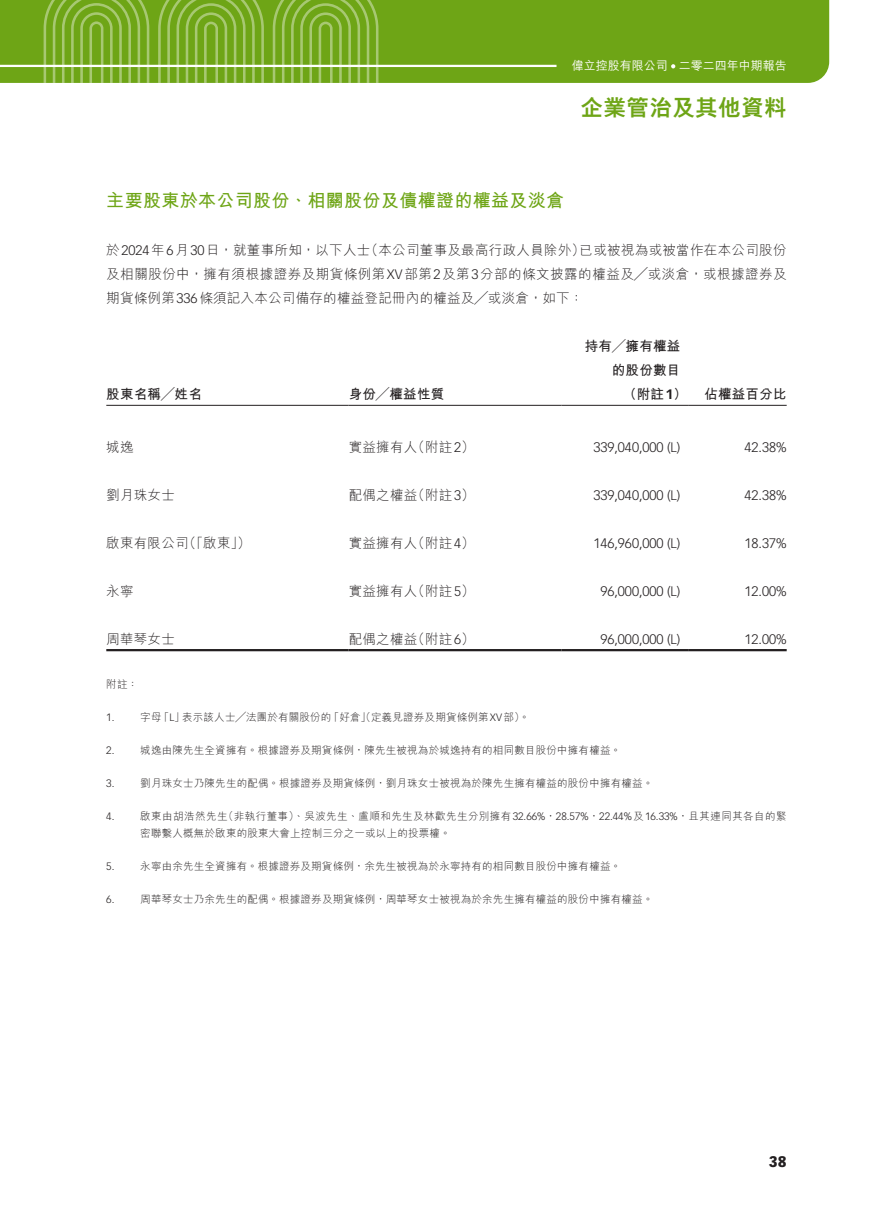
<style>
.page{position:relative;width:893px;height:1212px;background:#fff}
.page>*{position:absolute;margin:0;border:0;box-sizing:border-box;transform-origin:0 0}
.t1{font:800 22.5px "M Hei HK";letter-spacing:.02em;color:#6ea516}
.t2{font:700 18px "M Hei HK";letter-spacing:.02em;color:#6ea516}
.t3{font:900 15px "Vectora LT Std";color:#231f20}
.t4{font:300 13.5px/24px "M Hei HK";letter-spacing:.025em;color:#231f20}
.t5{font:300 13.5px "Vectora LT Std";color:#231f20}
.t6{font:700 13.5px/24px "M Hei HK";letter-spacing:.02em;color:#231f20;text-align:right}
.t7{font:500 12px "M Hei HK";color:#fff}
.t8{font:300 10.5px "M Hei HK";letter-spacing:.02em;color:#231f20}
.t9{font:300 10.5px "M Hei HK";letter-spacing:.045em;color:#231f20}
.t10{font:300 10.5px "Vectora LT Std";color:#231f20}
.s1{font-family:"Vectora LT Std"}
</style>
<div class="page">
<div style="left:0;top:0;width:829px;height:83px;background:#6ea516"></div>
<svg style="left:44px;top:0;width:392px;height:83px;background:#7bad2c"></svg>
<hr style="left:0;top:65px;width:556px;height:2px;background:#fff">
<svg style="left:671px;top:64px;width:4px;height:4px"></svg>
<hr style="left:106px;top:405px;width:243px;height:1px;background:#231f20">
<hr style="left:349px;top:405px;width:212px;height:1px;background:#231f20">
<hr style="left:561px;top:405px;width:128px;height:1px;background:#231f20">
<hr style="left:689px;top:405px;width:98px;height:1px;background:#231f20">
<hr style="left:106px;top:649px;width:243px;height:2px;background:#231f20">
<hr style="left:349px;top:649px;width:212px;height:2px;background:#231f20">
<hr style="left:561px;top:649px;width:128px;height:2px;background:#231f20">
<hr style="left:689px;top:649px;width:98px;height:2px;background:#231f20">
<p class="t7" style="left:572px;top:57px;width:97px">偉立控股有限公司</p>
<h1 class="t1" style="left:581px;top:96px;width:208px">企業管治及其他資料</h1>
<p class="t7" style="left:679px;top:57px;width:109px">二零二四年中期報告</p>
<h2 class="t2" style="left:106px;top:188px;width:459px">主要股東於本公司股份、相關股份及債權證的權益及淡倉</h2>
<p class="t4" style="left:365px;top:238px;width:222px">（本公司董事及最高行政人員除外）</p>
<p class="t4" style="left:579px;top:238px;width:209px">已或被視為或被當作在本公司股份</p>
<p class="t4" style="left:106px;top:238px;width:682px">於<span class="s1">2024</span>年<span class="s1">6</span>月<span class="s1">30</span>日，就董事所知，以下人士<br>及相關股份中，擁有須根據證券及期貨條例第<span class="s1">XV</span>部第<span class="s1">2</span>及第<span class="s1">3</span>分部的條文披露的權益及╱或淡倉，或根據證券及期貨條例第<span class="s1">336</span>條須記入本公司備存的權益登記冊內的權益及╱或淡倉，如下：</p>
<p class="t6" style="left:585px;top:333px;width:97px">持有╱擁有權益的股份數目</p>
<p class="t6" style="left:106px;top:381px;width:97px">股東名稱╱姓名</p>
<p class="t6" style="left:349px;top:381px;width:97px">身份╱權益性質</p>
<p class="t6" style="left:623px;top:381px;width:65px">（附註 ）<span class="s1">1</span></p>
<p class="t6" style="left:704px;top:381px;width:84px">佔權益百分比</p>
<p class="t4" style="left:106px;top:435px;width:29px">城逸</p>
<p class="t4" style="left:349px;top:435px;width:70px">實益擁有人</p>
<p class="t4" style="left:412px;top:435px;width:64px">（附註 ）<span class="s1">2</span></p>
<p class="t5" style="left:593px;top:439px;width:88px">339,040,000 (L(</p>
<p class="t5" style="left:745px;top:439px;width:44px">42.38%</p>
<p class="t4" style="left:106px;top:483px;width:70px">劉月珠女士</p>
<p class="t4" style="left:412px;top:483px;width:64px">（附註 ）<span class="s1">3</span></p>
<p class="t4" style="left:349px;top:483px;width:70px">配偶之權益</p>
<p class="t5" style="left:593px;top:487px;width:88px">339,040,000 (L(</p>
<p class="t5" style="left:745px;top:487px;width:44px">42.38%</p>
<p class="t4" style="left:183px;top:531px;width:69px">（「啟東」）</p>
<p class="t4" style="left:106px;top:531px;width:84px">啟東有限公司</p>
<p class="t4" style="left:349px;top:531px;width:70px">實益擁有人</p>
<p class="t4" style="left:412px;top:531px;width:64px">（附註 ）<span class="s1">4</span></p>
<p class="t5" style="left:593px;top:535px;width:88px">146,960,000 (L(</p>
<p class="t5" style="left:745px;top:535px;width:44px">18.37%</p>
<p class="t4" style="left:106px;top:579px;width:29px">永寧</p>
<p class="t4" style="left:349px;top:579px;width:70px">實益擁有人</p>
<p class="t4" style="left:412px;top:579px;width:64px">（附註 ）<span class="s1">5</span></p>
<p class="t5" style="left:600px;top:583px;width:81px">96,000,000 (L(</p>
<p class="t5" style="left:745px;top:583px;width:44px">12.00%</p>
<p class="t4" style="left:106px;top:627px;width:70px">周華琴女士</p>
<p class="t8" style="left:106px;top:679px;width:33px">附註：</p>
<p class="t4" style="left:412px;top:627px;width:64px">（附註 ）<span class="s1">6</span></p>
<p class="t4" style="left:349px;top:627px;width:70px">配偶之權益</p>
<p class="t5" style="left:600px;top:631px;width:81px">96,000,000 (L(</p>
<p class="t5" style="left:745px;top:631px;width:44px">12.00%</p>
<p class="t10" style="left:106px;top:711px;width:10px">1.</p>
<p class="t8" style="left:182px;top:712px;width:151px">表示該人士╱法團於有關股份的</p>
<p class="t8" style="left:329px;top:712px;width:202px">「好倉」（定義見證券及期貨條例第<span class="s1">XV</span>部。(</p>
<p class="t8" style="left:140px;top:712px;width:23px">字母</p>
<p class="t8" style="left:159px;top:712px;width:27px">「」<span class="s1">L</span></p>
<p class="t10" style="left:106px;top:744px;width:10px">2.</p>
<p class="t8" style="left:140px;top:745px;width:482px">城逸由陳先生全資擁有。根據證券及期貨條例，陳先生被視為於城逸持有的相同數目股份中擁有權益。</p>
<p class="t10" style="left:106px;top:777px;width:10px">3.</p>
<p class="t8" style="left:140px;top:778px;width:514px">劉月珠女士乃陳先生的配偶。根據證券及期貨條例，劉月珠女士被視為於陳先生擁有權益的股份中擁有權益。</p>
<p class="t10" style="left:106px;top:810px;width:10px">4.</p>
<p class="t10" style="left:106px;top:860px;width:10px">5.</p>
<p class="t10" style="left:106px;top:893px;width:10px">6.</p>
<p class="t9" style="left:223px;top:811px;width:565px">（非執行董事）、吳波先生、盧順和先生及林歡先生分別擁有<span class="s1">32.66%</span>，<span class="s1">28.57%</span>，<span class="s1">22.44%</span>及<span class="s1">16.33%</span>，且其連同其各自的緊</p>
<p class="t9" style="left:140px;top:811px;width:89px">啟東由胡浩然先生</p>
<p class="t8" style="left:140px;top:828px;width:312px">密聯繫人概無於啟東的股東大會上控制三分之一或以上的投票權。</p>
<p class="t8" style="left:140px;top:861px;width:482px">永寧由余先生全資擁有。根據證券及期貨條例，余先生被視為於永寧持有的相同數目股份中擁有權益。</p>
<p class="t8" style="left:140px;top:894px;width:514px">周華琴女士乃余先生的配偶。根據證券及期貨條例，周華琴女士被視為於余先生擁有權益的股份中擁有權益。</p>
<h3 class="t3" style="left:769px;top:1152px;width:19px">38</h3>
</div>
